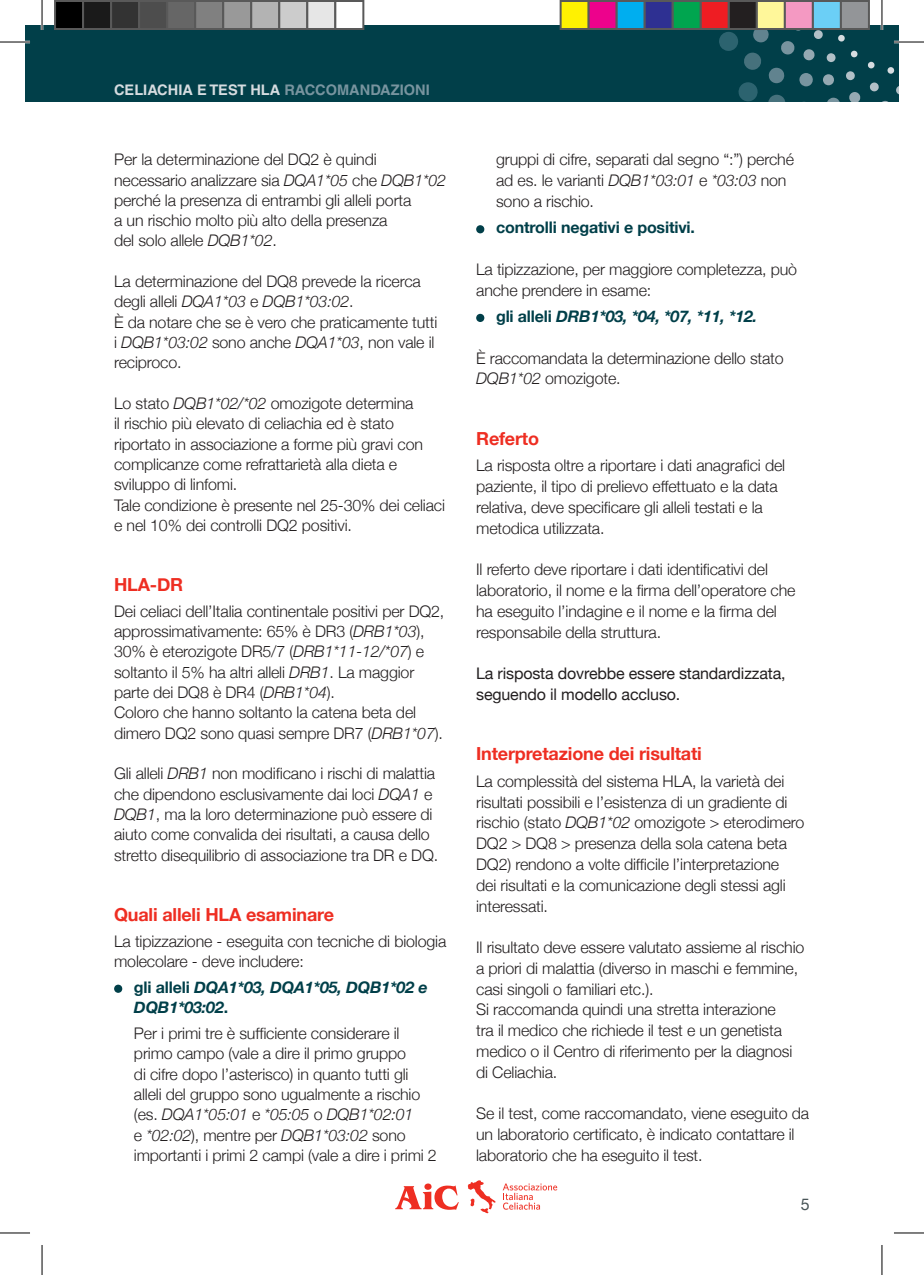
<style>
.page{position:relative;width:924px;height:1275px;background:#fff}
.page>*{position:absolute;margin:0;border:0;box-sizing:border-box;transform-origin:0 0}
.t1{font:700 18px "Helvetica Neue";letter-spacing:-.01em;color:#ee2e22}
.t2{font:300 16px/20.4px "Helvetica Neue";letter-spacing:-.01em;color:#231f20}
.t3{font:italic 700 16px/20.4px "Helvetica Neue";letter-spacing:-.01em;color:#013f49}
.t4{font:16px/20.8px "Helvetica Neue";letter-spacing:-.01em;color:#231f20}
.t5{font:700 16px "Helvetica Neue";letter-spacing:-.01em;color:#013f49}
.t6{font:16px "Helvetica Neue";color:#495558}
.t7{font:700 14.6px "Helvetica LT Std";color:#d6dce0}
.s1{color:#78949f}
.s2{font-style:italic}
.s3{font-style:normal}
</style>
<div class="page">
<div style="left:25px;top:25px;width:873px;height:77px;background:#013f49"></div>
<svg style="left:887px;top:67px;width:6px;height:7px"></svg>
<svg style="left:868px;top:62px;width:6px;height:6px"></svg>
<svg style="left:869px;top:82px;width:9px;height:9px"></svg>
<svg style="left:896px;top:86px;width:2px;height:8px"></svg>
<svg style="left:719px;top:30px;width:141px;height:72px"></svg>
<svg style="left:467px;top:1180px;width:28px;height:33px"></svg>
<svg style="left:395px;top:1185px;width:63px;height:25px"></svg>
<svg style="left:502px;top:1183px;width:55px;height:27px"></svg>
<svg style="left:114px;top:984px;width:9px;height:8px"></svg>
<svg style="left:476px;top:314px;width:8px;height:8px"></svg>
<svg style="left:476px;top:225px;width:8px;height:8px"></svg>
<hr style="left:0;top:41px;width:30px;height:2px;background:#fff">
<hr style="left:893px;top:41px;width:30px;height:2px;background:#fff">
<hr style="left:41px;top:0;width:2px;height:30px;background:#fff">
<hr style="left:880px;top:0;width:2px;height:30px;background:#fff">
<hr style="left:0;top:42px;width:30px;height:1px;background:#000">
<hr style="left:893px;top:42px;width:30px;height:1px;background:#000">
<hr style="left:0;top:1232px;width:30px;height:1px;background:#000">
<hr style="left:893px;top:1232px;width:30px;height:1px;background:#000">
<hr style="left:42px;top:0;width:1px;height:30px;background:#000">
<hr style="left:42px;top:1245px;width:1px;height:30px;background:#000">
<hr style="left:881px;top:0;width:1px;height:30px;background:#000">
<hr style="left:881px;top:1245px;width:1px;height:30px;background:#000">
<div style="left:55px;top:1px;width:28px;height:28px;background:#000"></div>
<div style="left:54px;top:0;width:30px;height:30px;border:2px solid #595959"></div>
<div style="left:83px;top:1px;width:28px;height:28px;background:#1a1a1a"></div>
<div style="left:82px;top:0;width:30px;height:30px;border:2px solid #595959"></div>
<div style="left:111px;top:1px;width:28px;height:28px;background:#333"></div>
<div style="left:110px;top:0;width:30px;height:30px;border:2px solid #595959"></div>
<div style="left:139px;top:1px;width:28px;height:28px;background:#4d4d4d"></div>
<div style="left:138px;top:0;width:30px;height:30px;border:2px solid #595959"></div>
<div style="left:167px;top:1px;width:28px;height:28px;background:#666"></div>
<div style="left:166px;top:0;width:30px;height:30px;border:2px solid #595959"></div>
<div style="left:195px;top:1px;width:28px;height:28px;background:#808080"></div>
<div style="left:194px;top:0;width:30px;height:30px;border:2px solid #595959"></div>
<div style="left:223px;top:1px;width:28px;height:28px;background:#999"></div>
<div style="left:222px;top:0;width:30px;height:30px;border:2px solid #595959"></div>
<div style="left:251px;top:1px;width:28px;height:28px;background:#b3b3b3"></div>
<div style="left:250px;top:0;width:30px;height:30px;border:2px solid #595959"></div>
<div style="left:279px;top:1px;width:28px;height:28px;background:#ccc"></div>
<div style="left:278px;top:0;width:30px;height:30px;border:2px solid #595959"></div>
<div style="left:307px;top:1px;width:28px;height:28px;background:#e6e6e6"></div>
<div style="left:306px;top:0;width:30px;height:30px;border:2px solid #595959"></div>
<div style="left:335px;top:1px;width:28px;height:28px;background:#fff"></div>
<div style="left:334px;top:0;width:30px;height:30px;border:2px solid #595959"></div>
<div style="left:560px;top:1px;width:28px;height:28px;background:#fff101"></div>
<div style="left:559px;top:0;width:30px;height:30px;border:2px solid #595959"></div>
<div style="left:588px;top:1px;width:28px;height:28px;background:#ed028c"></div>
<div style="left:587px;top:0;width:30px;height:30px;border:2px solid #595959"></div>
<div style="left:616px;top:1px;width:28px;height:28px;background:#00aeef"></div>
<div style="left:615px;top:0;width:30px;height:30px;border:2px solid #595959"></div>
<div style="left:644px;top:1px;width:28px;height:28px;background:#2e3092"></div>
<div style="left:643px;top:0;width:30px;height:30px;border:2px solid #595959"></div>
<div style="left:672px;top:1px;width:28px;height:28px;background:#00a54f"></div>
<div style="left:671px;top:0;width:30px;height:30px;border:2px solid #595959"></div>
<div style="left:700px;top:1px;width:28px;height:28px;background:#ee1d23"></div>
<div style="left:699px;top:0;width:30px;height:30px;border:2px solid #595959"></div>
<div style="left:728px;top:1px;width:28px;height:28px;background:#231f20"></div>
<div style="left:727px;top:0;width:30px;height:30px;border:2px solid #595959"></div>
<div style="left:756px;top:1px;width:28px;height:28px;background:#fff79a"></div>
<div style="left:755px;top:0;width:30px;height:30px;border:2px solid #595959"></div>
<div style="left:784px;top:1px;width:28px;height:28px;background:#f499c2"></div>
<div style="left:783px;top:0;width:30px;height:30px;border:2px solid #595959"></div>
<div style="left:812px;top:1px;width:28px;height:28px;background:#6bcff6"></div>
<div style="left:811px;top:0;width:30px;height:30px;border:2px solid #595959"></div>
<div style="left:840px;top:1px;width:28px;height:28px;background:#939598"></div>
<div style="left:839px;top:0;width:30px;height:30px;border:2px solid #595959"></div>
<p class="t7" style="left:114px;top:81px;width:317px">CELIACHIA E TEST HLA <span class="s1">RACCOMANDAZIONI</span></p>
<p class="t2" style="left:114px;top:149px;width:333px">Per la determinazione del DQ2 è quindi necessario analizzare sia <span class="s2">DQA1*05</span> che <span class="s2">DQB1*02 </span>perché la presenza di entrambi gli alleli porta</p>
<p class="t2" style="left:114px;top:210px;width:275px">a un rischio molto più alto della presenza</p>
<p class="t2" style="left:114px;top:230px;width:164px">del solo allele <span class="s2">DQB1*02</span>.</p>
<p class="t2" style="left:114px;top:271px;width:308px">La determinazione del DQ8 prevede la ricerca degli alleli <span class="s2">DQA1*03</span> e <span class="s2">DQB1*03:02</span>.</p>
<p class="t2" style="left:114px;top:311px;width:324px">È da notare che se è vero che praticamente tutti i <span class="s2">DQB1*03:02</span> sono anche <span class="s2">DQA1*03</span>, non vale il reciproco.</p>
<p class="t2" style="left:114px;top:393px;width:310px">Lo stato <span class="s2">DQB1*02/*02</span> omozigote determina il rischio più elevato di celiachia ed è stato riportato in associazione a forme più gravi con complicanze come refrattarietà alla dieta e sviluppo di linfomi.</p>
<p class="t2" style="left:114px;top:494px;width:332px">Tale condizione è presente nel 25-30% dei celiaci e nel 10% dei controlli DQ2 positivi.</p>
<p class="t1" style="left:114px;top:573px;width:71px">HLA-DR</p>
<p class="t2" style="left:114px;top:600px;width:331px">Dei celiaci dell’Italia continentale positivi per DQ2, approssimativamente: 65% è DR3 (<span class="s2">DRB1*03</span>), 30% è eterozigote DR5/7 (<span class="s2">DRB1*11-12/*07</span>) e soltanto il 5% ha altri alleli <span class="s2">DRB1</span>. La maggior parte dei DQ8 è DR4 (<span class="s2">DRB1*04</span>).</p>
<p class="t2" style="left:114px;top:702px;width:330px">Coloro che hanno soltanto la catena beta del dimero DQ2 sono quasi sempre DR7 (<span class="s2">DRB1*07</span>).</p>
<p class="t2" style="left:114px;top:763px;width:325px">Gli alleli <span class="s2">DRB1</span> non modificano i rischi di malattia che dipendono esclusivamente dai loci <span class="s2">DQA1</span> e <span class="s2">DQB1</span>, ma la loro determinazione può essere di aiuto come convalida dei risultati, a causa dello stretto disequilibrio di associazione tra DR e DQ.</p>
<p class="t1" style="left:114px;top:903px;width:221px">Quali alleli HLA esaminare</p>
<p class="t2" style="left:114px;top:930px;width:333px">La tipizzazione - eseguita con tecniche di biologia molecolare - deve includere:</p>
<p class="t3" style="left:134px;top:976px;width:295px"><span class="s3">gli alleli</span> DQA1*03, DQA1*05, DQB1*02 e<br>DQB1*03:02<span class="s3">.</span></p>
<p class="t2" style="left:134px;top:1023px;width:304px">Per i primi tre è sufficiente considerare il primo campo (vale a dire il primo gruppo<br>di cifre dopo l’asterisco) in quanto tutti gli alleli del gruppo sono ugualmente a rischio (es. <span class="s2">DQA1*05:01</span> e <span class="s2">*05:05</span> o <span class="s2">DQB1*02:01<br></span>e <span class="s2">*02:02</span>), mentre per <span class="s2">DQB1*03:02</span> sono importanti i primi 2 campi (vale a dire i primi 2</p>
<p class="t2" style="left:496px;top:149px;width:299px">gruppi di cifre, separati dal segno “:”) perché ad es. le varianti <span class="s2">DQB1*03:01</span> e <span class="s2">*03:03</span> non sono a rischio.</p>
<p class="t5" style="left:496px;top:218px;width:200px">controlli negativi e positivi.</p>
<p class="t2" style="left:476px;top:258px;width:322px">La tipizzazione, per maggiore completezza, può anche prendere in esame:</p>
<p class="t3" style="left:496px;top:306px;width:263px"><span class="s3">gli alleli</span> DRB1*03, *04, *07, *11, *12.</p>
<p class="t2" style="left:476px;top:347px;width:309px">È raccomandata la determinazione dello stato<br><span class="s2">DQB1*02</span> omozigote.</p>
<p class="t1" style="left:476px;top:427px;width:64px">Referto</p>
<p class="t2" style="left:476px;top:455px;width:310px">La risposta oltre a riportare i dati anagrafici del paziente, il tipo di prelievo effettuato e la data relativa, deve specificare gli alleli testati e la metodica utilizzata.</p>
<p class="t2" style="left:476px;top:559px;width:320px">Il referto deve riportare i dati identificativi del laboratorio, il nome e la firma dell’operatore che ha eseguito l’indagine e il nome e la firma del responsabile della struttura.</p>
<p class="t4" style="left:476px;top:663px;width:311px">La risposta dovrebbe essere standardizzata, seguendo il modello accluso.</p>
<p class="t1" style="left:476px;top:743px;width:227px">Interpretazione dei risultati</p>
<p class="t2" style="left:476px;top:770px;width:329px">La complessità del sistema HLA, la varietà dei risultati possibili e l’esistenza di un gradiente di rischio (stato <span class="s2">DQB1*02</span> omozigote &gt; eterodimero DQ2 &gt; DQ8 &gt; presenza della sola catena beta DQ2) rendono a volte difficile l’interpretazione<br>dei risultati e la comunicazione degli stessi agli interessati.</p>
<p class="t2" style="left:476px;top:936px;width:329px">Il risultato deve essere valutato assieme al rischio a priori di malattia (diverso in maschi e femmine, casi singoli o familiari etc.).</p>
<p class="t2" style="left:476px;top:999px;width:317px">Si raccomanda quindi una stretta interazione tra il medico che richiede il test e un genetista medico o il Centro di riferimento per la diagnosi di Celiachia.</p>
<p class="t2" style="left:476px;top:1103px;width:334px">Se il test, come raccomandato, viene eseguito da un laboratorio certificato, è indicato contattare il laboratorio che ha eseguito il test.</p>
<p class="t6" style="left:800px;top:1194px;width:10px">5</p>
</div>
